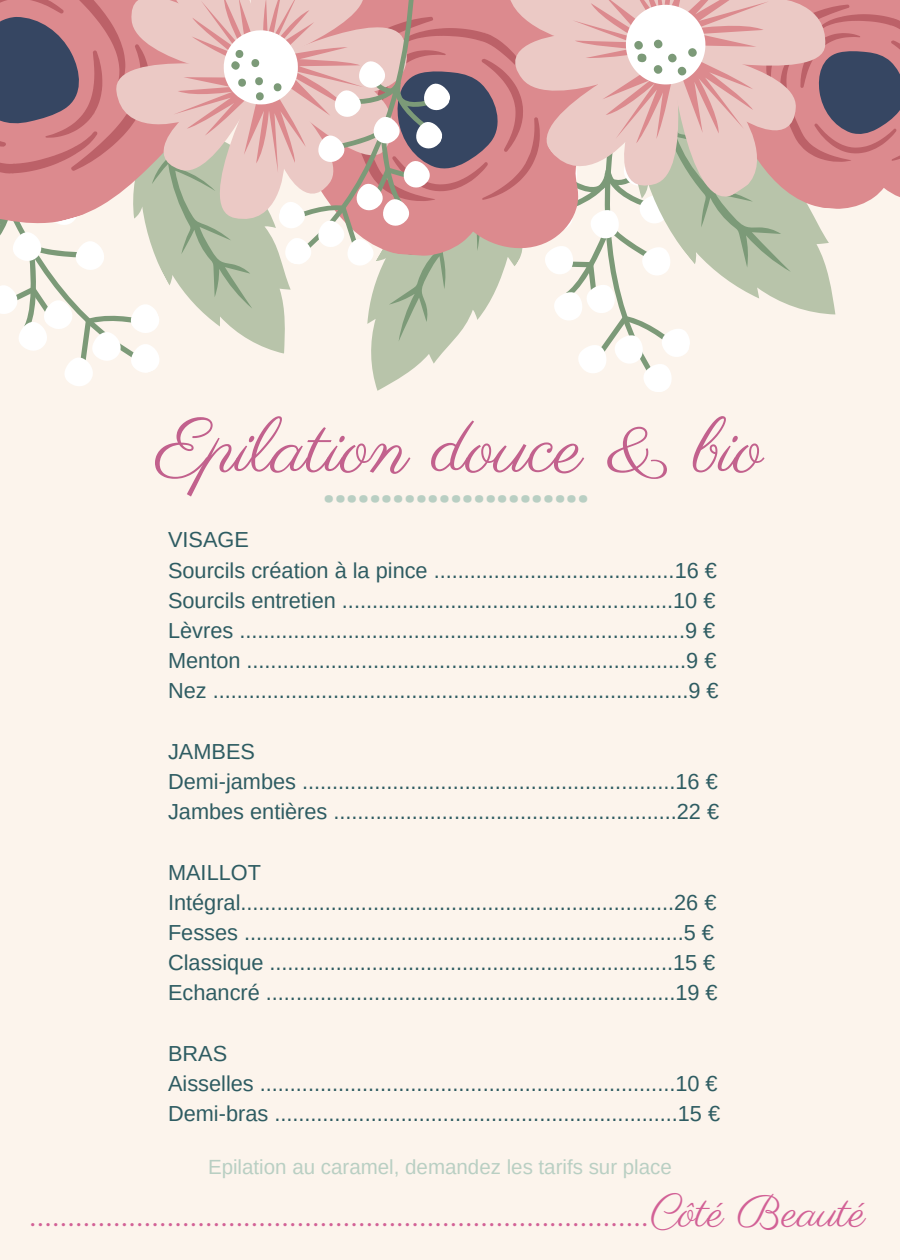
<style>
.page{position:relative;width:900px;height:1260px;background:#fcf4ec}
.page>*{position:absolute;margin:0;border:0;box-sizing:border-box;transform-origin:0 0}
.t1{font:77.75px "Parisienne";color:#c2618d}
.t2{font:45px "Parisienne";color:#d26196}
.t3{font:800 40px "Open Sans";color:#b9cfc3}
.t4{font:21.75px/30.2px "Arimo";color:#2e5c62}
.t5{font:20.5px "Arimo";color:#b9cfc3}
</style>
<div class="page">
<svg style="left:0;top:0;width:900px;height:392px"></svg>
<h1 class="t1" style="left:156px;top:400px;width:609px">Epilation douce &amp; bio</h1>
<h3 class="t3" style="left:323px;top:459px;width:267px">.......................</h3>
<p class="t4" style="left:168px;top:525px;width:552px">VISAGE<br>Sourcils création à la pince ........................................16 € Sourcils entretien .......................................................10 € Lèvres ..........................................................................9 € Menton .........................................................................9 € Nez ...............................................................................9 €</p>
<p class="t4" style="left:168px;top:736px;width:553px">JAMBES<br>Demi-jambes ..............................................................16 €<br>Jambes entières .........................................................22 €</p>
<p class="t4" style="left:168px;top:857px;width:551px">MAILLOT Intégral........................................................................26 € Fesses .........................................................................5 € Classique ...................................................................15 € Echancré ....................................................................19 €</p>
<p class="t4" style="left:168px;top:1038px;width:554px">BRAS<br>Aisselles .....................................................................10 €<br>Demi-bras ...................................................................15 €</p>
<p class="t5" style="left:208px;top:1156px;width:465px">Epilation au caramel, demandez les tarifs sur place</p>
<h2 class="t2" style="left:31px;top:1184px;width:836px">.................................................................................Côté Beauté</h2>
</div>
